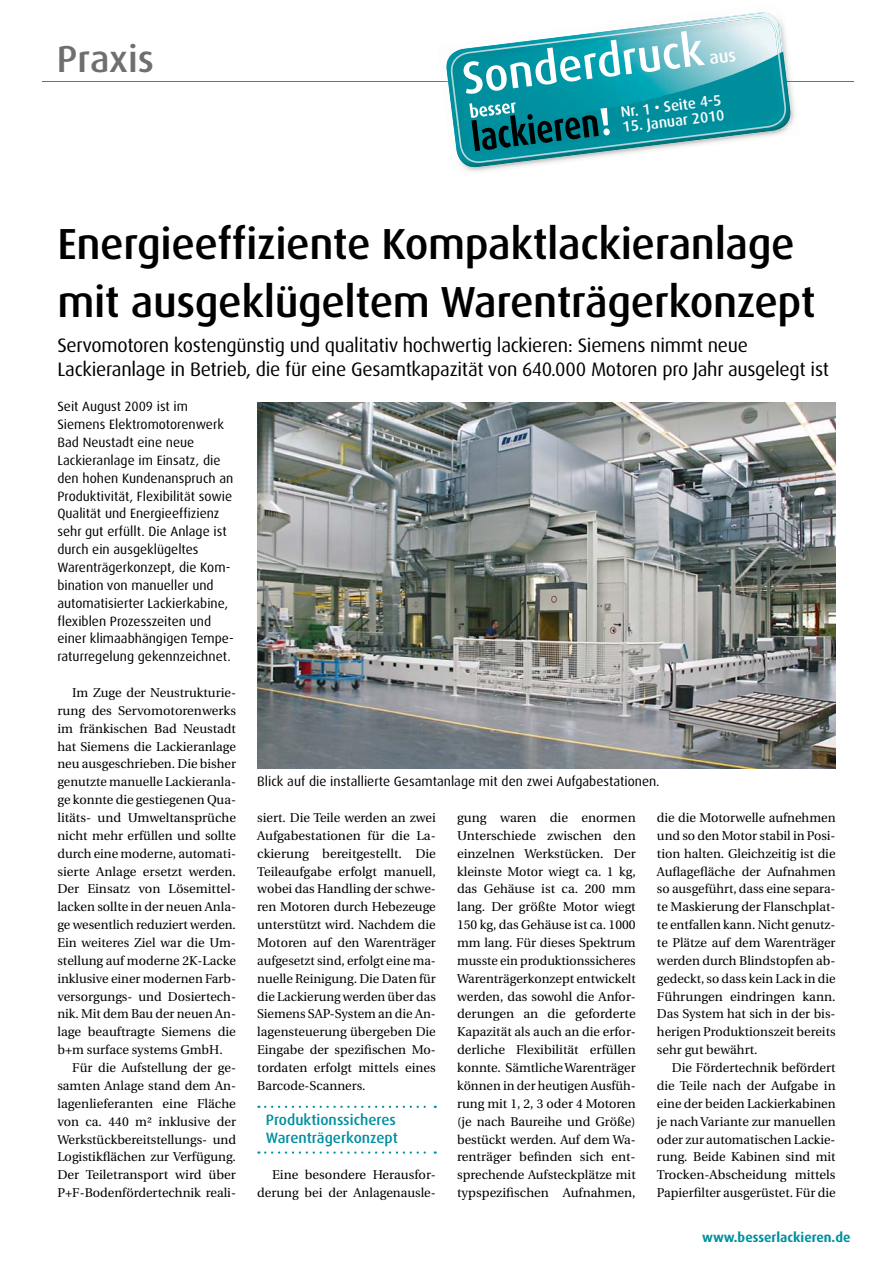
<style>
.page{position:relative;width:893px;height:1263px;background:#fff}
.page>*{position:absolute;margin:0;border:0;box-sizing:border-box;transform-origin:0 0}
.t1{font:500 45.45px "Dax";color:#fff}
.t2{font:500 43.5px/58.5px "Dax OT";letter-spacing:-.01em;color:#000}
.t3{font:500 37.5px "Dax OT";color:#6f6f6e}
.t4{font:19.5px/24px "Dax OT";letter-spacing:-.015em;color:#000}
.t5{font:500 15px/18px "Dax OT";color:#00909f}
.t6{font:500 15px "Dax";color:#fff}
.t7{font:13.5px/17.9px "Dax OT";color:#000}
.t8{font:700 13.5px "Dax";color:#00909f}
.t9{font:12.75px/17.9px "Utopia";color:#000;text-align:justify}
</style>
<div class="page">
<hr style="left:43px;top:81px;width:811px;height:1px;background:#6f6f6e">
<svg style="left:265px;top:1106px;width:171px;height:2px"></svg>
<svg style="left:265px;top:1151px;width:171px;height:3px"></svg>
<img style="left:257px;top:403px;width:579px;height:365px">
<img style="left:790px;top:77px;width:1px;height:44px">
<img style="left:783px;top:26px;width:4px;height:26px">
<img style="left:782px;top:24px;width:1px;height:28px">
<img style="left:461px;top:161px;width:83px;height:6px">
<img style="left:447px;top:13px;width:335px;height:84px">
<img style="left:469px;top:160px;width:99px;height:3px">
<img style="left:458px;top:53px;width:328px;height:107px">
<img style="left:450px;top:16px;width:329px;height:111px">
<svg style="left:469px;top:102px;width:141px;height:49px;background:#107580"></svg>
<svg style="left:710px;top:51px;width:26px;height:13px"></svg>
<h3 class="t3" style="left:57px;top:35px;width:99px">Praxis</h3>
<h1 class="t1" style="left:459px;top:53px;width:244px;rotate:-7deg">Sonderdruck</h1>
<p class="t6" style="left:620px;top:103px;width:103px;rotate:-7deg">Nr. 1 • Seite 4-5</p>
<p class="t6" style="left:622px;top:118px;width:104px;rotate:-7deg">15. Januar 2010</p>
<h2 class="t2" style="left:57px;top:215px;width:760px">Energieeffiziente Kompaktlackieranlage mit ausgeklügeltem Warenträgerkonzept</h2>
<h3 class="t4" style="left:57px;top:333px;width:773px">Servomotoren kostengünstig und qualitativ hochwertig lackieren: Siemens nimmt neue<br>Lackieranlage in Betrieb, die für eine Gesamtkapazität von 640.000 Motoren pro Jahr ausgelegt ist</h3>
<p class="t7" style="left:57px;top:398px;width:178px">Seit August 2009 ist im<br>Siemens Elektromotorenwerk<br>Bad Neustadt eine neue<br>Lackieranlage im Einsatz, die den hohen Kundenanspruch an<br>Produktivität, Flexibilität sowie<br>Qualität und Energieeffizienz sehr gut erfüllt. Die Anlage ist durch ein ausgeklügeltes<br>Warenträgerkonzept, die Kom&shy;bination von manueller und automatisierter Lackierkabine, flexiblen Prozesszeiten und einer klimaabhängigen Tempe&shy;raturregelung gekennzeichnet.</p>
<p class="t9" style="left:57px;top:684px;width:180px;text-indent:15px">Im Zuge der Neustrukturie&shy;rung des Servomotorenwerks im fränkischen Bad Neustadt hat Siemens die Lackieranlage neu ausgeschrieben. Die bisher genutzte manuelle Lackieranla&shy;ge konnte die gestiegenen Qua&shy;litäts- und Umweltansprüche nicht mehr erfüllen und sollte durch eine moderne, automati&shy;sierte Anlage ersetzt werden.<br>Der Einsatz von Lösemittel&shy;lacken sollte in der neuen Anla&shy;ge wesentlich reduziert werden.<br>Ein weiteres Ziel war die Um&shy;stellung auf moderne 2K-Lacke inklusive einer modernen Farb&shy;versorgungs- und Dosiertech&shy;nik. Mit dem Bau der neuen An&shy;lage beauftragte Siemens die b+m surface systems GmbH.</p>
<p class="t9" style="left:57px;top:1059px;width:180px;text-indent:15px">Für die Aufstellung der ge&shy;samten Anlage stand dem An&shy;lagenlieferanten eine Fläche von ca. 440 m² inklusive der Werkstückbereitstellungs- und Logistikflächen zur Verfügung.<br>Der Teiletransport wird über P+F-Bodenfördertechnik reali-</p>
<p class="t7" style="left:257px;top:773px;width:404px">Blick auf die installierte Gesamtanlage mit den zwei Aufgabestationen.</p>
<p class="t9" style="left:257px;top:809px;width:180px">siert. Die Teile werden an zwei Aufgabestationen für die La&shy;ckierung bereitgestellt. Die Teileaufgabe erfolgt manuell, wobei das Handling der schwe&shy;ren Motoren durch Hebezeuge unterstützt wird. Nachdem die Motoren auf den Warenträger aufgesetzt sind, erfolgt eine ma&shy;nuelle Reinigung. Die Daten für die Lackierung werden über das Siemens SAP-System an die An&shy;lagensteuerung übergeben Die Eingabe der spezifischen Mo&shy;tordaten erfolgt mittels eines Barcode-Scanners.</p>
<p class="t5" style="left:266px;top:1111px;width:134px">Produktionssicheres<br>Warenträgerkonzept</p>
<p class="t9" style="left:257px;top:1166px;width:180px;text-align:right">Eine besondere Herausfor&shy;derung bei der Anlagenausle-</p>
<p class="t9" style="left:457px;top:809px;width:180px">gung waren die enormen Unterschiede zwischen den einzelnen Werkstücken. Der kleinste Motor wiegt ca. 1 kg, das Gehäuse ist ca. 200 mm lang. Der größte Motor wiegt 150 kg, das Gehäuse ist ca. 1000 mm lang. Für dieses Spektrum musste ein produktionssicheres Warenträgerkonzept entwickelt werden, das sowohl die Anfor&shy;derungen an die geforderte Kapazität als auch an die erfor&shy;derliche Flexibilität erfüllen konnte. Sämtliche Warenträger können in der heutigen Ausfüh&shy;rung mit 1, 2, 3 oder 4 Motoren (je nach Baureihe und Größe) bestückt werden. Auf dem Wa&shy;renträger befinden sich ent&shy;sprechende Aufsteckplätze mit typspezifischen Aufnahmen,</p>
<p class="t9" style="left:657px;top:809px;width:180px">die die Motorwelle aufnehmen und so den Motor stabil in Posi&shy;tion halten. Gleichzeitig ist die Auflagefläche der Aufnahmen so aus geführt, dass eine separa&shy;te Maskierung der Flanschplat&shy;te entfallen kann. Nicht genutz&shy;te Plätze auf dem Warenträger werden durch Blindstopfen ab&shy;gedeckt, so dass kein Lack in die Führungen eindringen kann.<br>Das System hat sich in der bis&shy;herigen Produktionszeit bereits sehr gut bewährt.</p>
<p class="t9" style="left:657px;top:1059px;width:180px;text-indent:15px">Die Fördertechnik befördert die Teile nach der Aufgabe in eine der beiden Lackierkabinen je nach Variante zur manuellen oder zur automatischen Lackie&shy;rung. Beide Kabinen sind mit Trocken-Abscheidung mittels Papierfilter ausgerüstet. Für die</p>
<p class="t8" style="left:702px;top:1229px;width:150px">www.besserlackieren.de</p>
</div>
